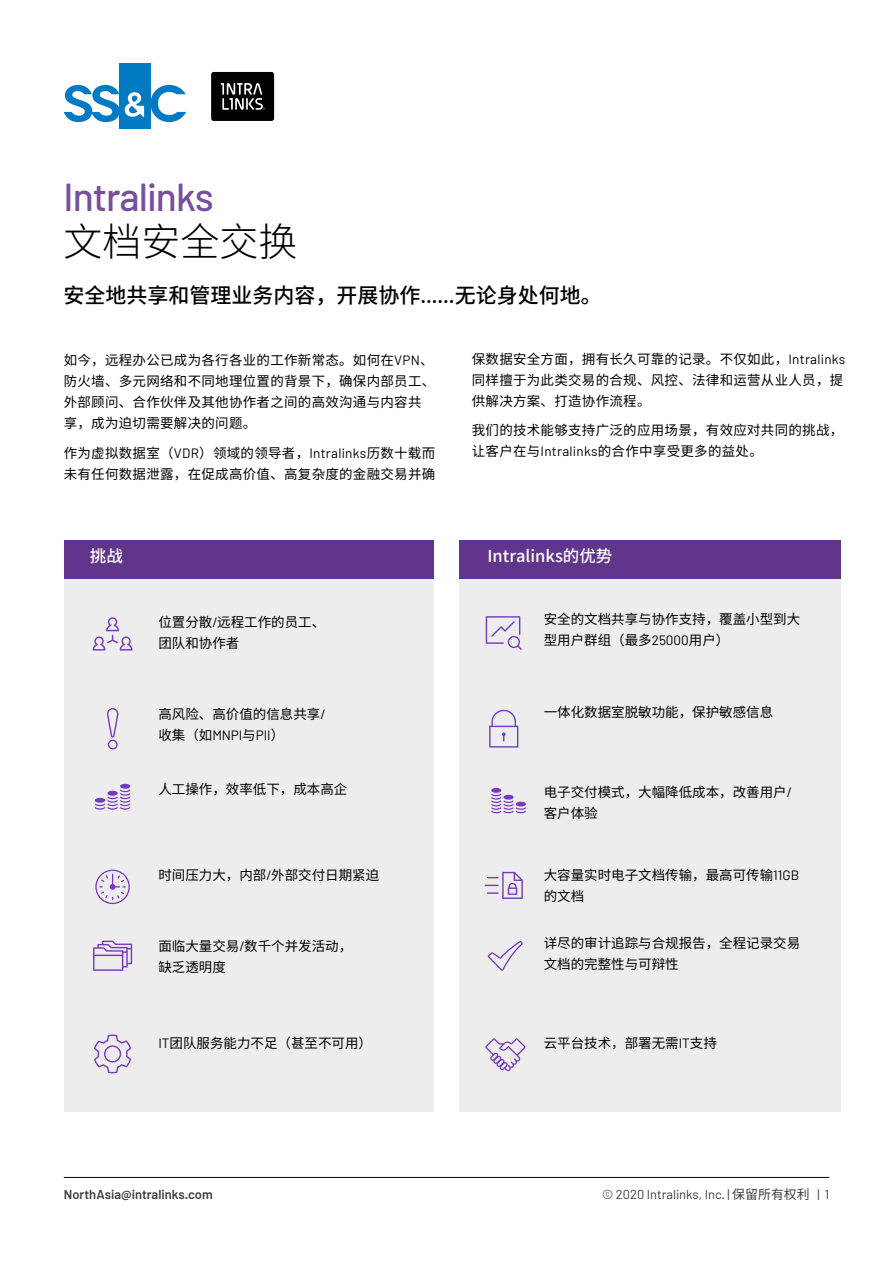
<style>
.page{position:relative;width:893px;height:1263px;background:#fff}
.page>*{position:absolute;margin:0;border:0;box-sizing:border-box;transform-origin:0 0}
.t1{font:500 39px "Barlow";letter-spacing:-.025em;color:#774f9b}
.t2{font:300 39px "Noto Sans CJ Ksc";color:#000}
.t3{font:500 21px "Noto Sans CJ Ksc";color:#020203}
.t4{font:500 16.5px "Noto Sans CJ Ksc";color:#fff}
.t5{font:13.5px/21px "Noto Sans CJ Ksc";letter-spacing:.02em;color:#000}
.t6{font:13.5px/21px "Noto Sans CJ Ksc";color:#000}
.t7{font:13.5px "Barlow";color:#000}
.t8{font:12.9px "Barlow";color:#3c3c3b}
.t9{font:600 12.9px "Barlow";color:#3c3c3b}
.s1{font-family:"Barlow"}
.s2{font-family:"Noto Sans CJ Ksc"}
</style>
<div class="page">
<div style="left:65px;top:576px;width:369px;height:536px;background:#ededed"></div>
<div style="left:459px;top:575px;width:381px;height:537px;background:#ededed"></div>
<div style="left:120px;top:784px;width:10px;height:5px;background:#753bbd;border-radius:50%"></div>
<svg style="left:95px;top:790px;width:35px;height:20px"></svg>
<svg style="left:93px;top:617px;width:40px;height:33px"></svg>
<svg style="left:94px;top:1034px;width:37px;height:39px"></svg>
<svg style="left:95px;top:870px;width:35px;height:34px"></svg>
<svg style="left:107px;top:708px;width:12px;height:41px"></svg>
<svg style="left:485px;top:1038px;width:40px;height:33px"></svg>
<svg style="left:488px;top:941px;width:35px;height:30px"></svg>
<div style="left:491px;top:788px;width:10px;height:5px;background:#753bbd;border-radius:50%"></div>
<svg style="left:491px;top:794px;width:35px;height:19px"></svg>
<svg style="left:486px;top:616px;width:36px;height:34px"></svg>
<svg style="left:489px;top:710px;width:29px;height:37px"></svg>
<svg style="left:485px;top:872px;width:38px;height:27px"></svg>
<svg style="left:93px;top:941px;width:39px;height:30px"></svg>
<div style="left:65px;top:540px;width:369px;height:39px;background:#62358c"></div>
<div style="left:459px;top:540px;width:382px;height:39px;background:#62358c"></div>
<svg style="left:151px;top:85px;width:35px;height:37px"></svg>
<div style="left:120px;top:64px;width:31px;height:65px;background:#007ac2"></div>
<svg style="left:64px;top:85px;width:80px;height:37px"></svg>
<svg style="left:210px;top:71px;width:65px;height:51px"></svg>
<div style="left:211px;top:72px;width:63px;height:49px;background:#000;border-radius:3px"></div>
<svg style="left:221px;top:83px;width:44px;height:27px"></svg>
<hr style="left:64px;top:1177px;width:765px;height:1px;background:#000">
<h1 class="t1" style="left:64px;top:173px;width:152px">Intralinks</h1>
<h1 class="t2" style="left:64px;top:220px;width:235px">文档安全交换</h1>
<h2 class="t3" style="left:64px;top:283px;width:540px">安全地共享和管理业务内容，开展协作<span class="s1">……</span>无论身处何地。</h2>
<p class="t5" style="left:64px;top:350px;width:373px">如今，远程办公已成为各行各业的工作新常态。如何在<span class="s1">VPN</span>、防火墙、多元网络和不同地理位置的背景下，确保内部员工、外部顾问、合作伙伴及其他协作者之间的高效沟通与内容共享，成为迫切需要解决的问题。</p>
<p class="t5" style="left:64px;top:442px;width:373px">作为虚拟数据室（<span class="s1">VDR</span>）领域的领导者，<span class="s1">Intralinks</span>历数十载而未有任何数据泄露，在促成高价值、高复杂度的金融交易并确</p>
<p class="t5" style="left:472px;top:349px;width:375px">保数据安全方面，拥有长久可靠的记录。不仅如此，<span class="s1">Intralinks</span>同样擅于为此类交易的合规、风控、法律和运营从业人员，提供解决方案、打造协作流程。</p>
<p class="t5" style="left:472px;top:420px;width:373px">我们的技术能够支持广泛的应用场景，有效应对共同的挑战，让客户在与<span class="s1">Intralinks</span>的合作中享受更多的益处。</p>
<p class="t4" style="left:90px;top:547px;width:35px">挑战</p>
<p class="t4" style="left:487px;top:547px;width:127px">Intralinks的优势</p>
<p class="t6" style="left:158px;top:611px;width:168px">位置分散<span class="s1">/</span>远程工作的员工、团队和协作者</p>
<p class="t6" style="left:544px;top:609px;width:258px">安全的文档共享与协作支持，覆盖小型到大型用户群组（最多<span class="s1">25000</span>用户）</p>
<p class="t6" style="left:158px;top:704px;width:168px">高风险、高价值的信息共享<span class="s1">/</span></p>
<p class="t7" style="left:158px;top:727px;width:127px"><span class="s2">收集（如</span>MNPI<span class="s2">与</span>PII<span class="s2">）</span></p>
<p class="t6" style="left:544px;top:701px;width:231px">一体化数据室脱敏功能，保护敏感信息</p>
<p class="t6" style="left:158px;top:779px;width:190px">人工操作，效率低下，成本高企</p>
<p class="t6" style="left:544px;top:782px;width:249px">电子交付模式，大幅降低成本，改善用户<span class="s1">/</span>客户体验</p>
<p class="t6" style="left:158px;top:865px;width:222px">时间压力大，内部<span class="s1">/</span>外部交付日期紧迫</p>
<p class="t6" style="left:544px;top:865px;width:257px">大容量实时电子文档传输，最高可传输<span class="s1">11GB</span>的文档</p>
<p class="t6" style="left:158px;top:936px;width:195px">面临大量交易<span class="s1">/</span>数千个并发活动，缺乏透明度</p>
<p class="t6" style="left:544px;top:933px;width:258px">详尽的审计追踪与合规报告，全程记录交易文档的完整性与可辩性</p>
<p class="t6" style="left:158px;top:1033px;width:215px"><span class="s1">IT</span>团队服务能力不足（甚至不可用）</p>
<p class="t6" style="left:544px;top:1033px;width:175px">云平台技术，部署无需<span class="s1">IT</span>支持</p>
<p class="t9" style="left:64px;top:1186px;width:150px">NorthAsia@intralinks.com</p>
<p class="t8" style="left:602px;top:1186px;width:229px">© 2020 Intralinks, Inc. | <span class="s2">保留所有权利</span> | 1</p>
</div>
